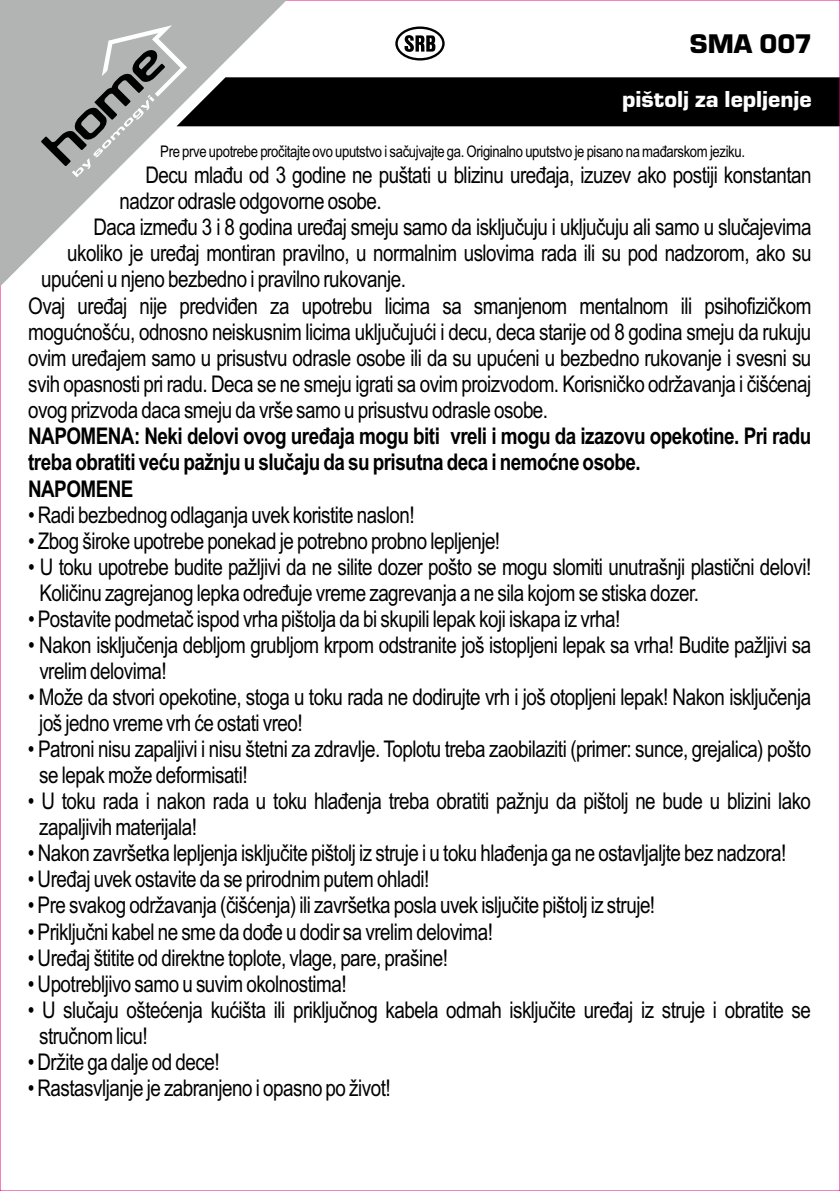
<style>
.page{position:relative;width:840px;height:1191px;background:#fff}
.page>*{position:absolute;margin:0;border:0;box-sizing:border-box;transform-origin:0 0}
.t1{font:28px "Eurostile TEE Blac";color:#000}
.t2{font:24px "Eurostile TEE Blac";color:#fefefe}
.t3{font:23px/26px "Arial Narrow";letter-spacing:-.025em;color:#000}
.t4{font:700 23px/26.2px "Arial Narrow";letter-spacing:-.025em;color:#000}
.t5{font:16px "Arial Narrow";letter-spacing:-.025em;color:#000}
</style>
<div class="page">
<svg style="left:0;top:0;width:296px;height:297px"></svg>
<svg style="left:41px;top:25px;width:798px;height:152px"></svg>
<p class="t1" style="left:689px;top:32px;width:124px">SMA 007</p>
<p class="t2" style="left:621px;top:89px;width:191px">pištolj za lepljenje</p>
<p class="t5" style="left:160px;top:145px;width:586px">Pre prve upotrebe pročitajte ovo uputstvo i sačujvajte ga. Originalno uputstvo je pisano na mađarskom jeziku.</p>
<p class="t3" style="left:145px;top:164px;width:667px">Decu mlađu od 3 godine ne puštati u blizinu uređaja, izuzev ako postiji konstantan</p>
<p class="t3" style="left:119px;top:190px;width:264px">nadzor odrasle odgovorne osobe.</p>
<p class="t3" style="left:93px;top:216px;width:719px">Daca između 3 i 8 godina uređaj smeju samo da isključuju i uključuju ali samo u slučajevima</p>
<p class="t3" style="left:67px;top:242px;width:745px">ukoliko je uređaj montiran pravilno, u normalnim uslovima rada ili su pod nadzorom, ako su</p>
<p class="t3" style="left:41px;top:268px;width:366px">upućeni u njeno bezbedno i pravilno rukovanje.</p>
<p class="t3" style="left:28px;top:294px;width:784px">Ovaj uređaj nije predviđen za upotrebu licima sa smanjenom mentalnom ili psihofizičkom</p>
<p class="t3" style="left:28px;top:320px;width:784px">mogućnošću, odnosno neiskusnim licima uključujući i decu, deca starije od 8 godina smeju da rukuju</p>
<p class="t3" style="left:28px;top:347px;width:784px">ovim uređajem samo u prisustvu odrasle osobe ili da su upućeni u bezbedno rukovanje i svesni su</p>
<p class="t3" style="left:28px;top:373px;width:784px">svih opasnosti pri radu. Deca se ne smeju igrati sa ovim proizvodom. Korisničko održavanja i čišćenaj</p>
<p class="t3" style="left:28px;top:399px;width:521px">ovog prizvoda daca smeju da vrše samo u prisustvu odrasle osobe.</p>
<p class="t4" style="left:28px;top:425px;width:784px">NAPOMENA: Neki delovi ovog uređaja mogu biti vreli i mogu da izazovu opekotine. Pri radu treba obratiti veću pažnju u slučaju da su prisutna deca i nemoćne osobe.<br>NAPOMENE</p>
<p class="t3" style="left:28px;top:504px;width:388px">• Radi bezbednog odlaganja uvek koristite naslon!</p>
<p class="t3" style="left:28px;top:530px;width:473px">• Zbog široke upotrebe ponekad je potrebno probno lepljenje!</p>
<p class="t3" style="left:39px;top:556px;width:773px;text-indent:-11px">• U toku upotrebe budite pažljivi da ne silite dozer pošto se mogu slomiti unutrašnji plastični delovi!<br>Količinu zagrejanog lepka određuje vreme zagrevanja a ne sila kojom se stiska dozer.</p>
<p class="t3" style="left:28px;top:608px;width:593px">• Postavite podmetač ispod vrha pištolja da bi skupili lepak koji iskapa iz vrha!</p>
<p class="t3" style="left:39px;top:634px;width:773px;text-indent:-11px">• Nakon isključenja debljom grubljom krpom odstranite još istopljeni lepak sa vrha! Budite pažljivi sa vrelim delovima!</p>
<p class="t3" style="left:39px;top:686px;width:773px;text-indent:-11px">• Može da stvori opekotine, stoga u toku rada ne dodirujte vrh i još otopljeni lepak! Nakon isključenja još jedno vreme vrh će ostati vreo!</p>
<p class="t3" style="left:39px;top:738px;width:773px;text-indent:-11px">• Patroni nisu zapaljivi i nisu štetni za zdravlje. Toplotu treba zaobilaziti (primer: sunce, grejalica) pošto se lepak može deformisati!</p>
<p class="t3" style="left:39px;top:790px;width:773px;text-indent:-11px">• U toku rada i nakon rada u toku hlađenja treba obratiti pažnju da pištolj ne bude u blizini lako zapaljivih materijala!</p>
<p class="t3" style="left:28px;top:842px;width:759px">• Nakon završetka lepljenja isključite pištolj iz struje i u toku hlađenja ga ne ostavljaljte bez nadzora!</p>
<p class="t3" style="left:28px;top:868px;width:403px">• Uređaj uvek ostavite da se prirodnim putem ohladi!</p>
<p class="t3" style="left:28px;top:894px;width:628px">• Pre svakog održavanja (čišćenja) ili završetka posla uvek isljučite pištolj iz struje!</p>
<p class="t3" style="left:28px;top:920px;width:466px">• Priključni kabel ne sme da dođe u dodir sa vrelim delovima!</p>
<p class="t3" style="left:28px;top:946px;width:421px">• Uređaj štitite od direktne toplote, vlage, pare, prašine!</p>
<p class="t3" style="left:28px;top:972px;width:320px">• Upotrebljivo samo u suvim okolnostima!</p>
<p class="t3" style="left:39px;top:998px;width:773px;text-indent:-11px">• U slučaju oštećenja kućišta ili priključnog kabela odmah isključite uređaj iz struje i obratite se stručnom licu!</p>
<p class="t3" style="left:28px;top:1050px;width:193px">• Držite ga dalje od dece!</p>
<p class="t3" style="left:28px;top:1076px;width:364px">• Rastasvljanje je zabranjeno i opasno po život!</p>
</div>
